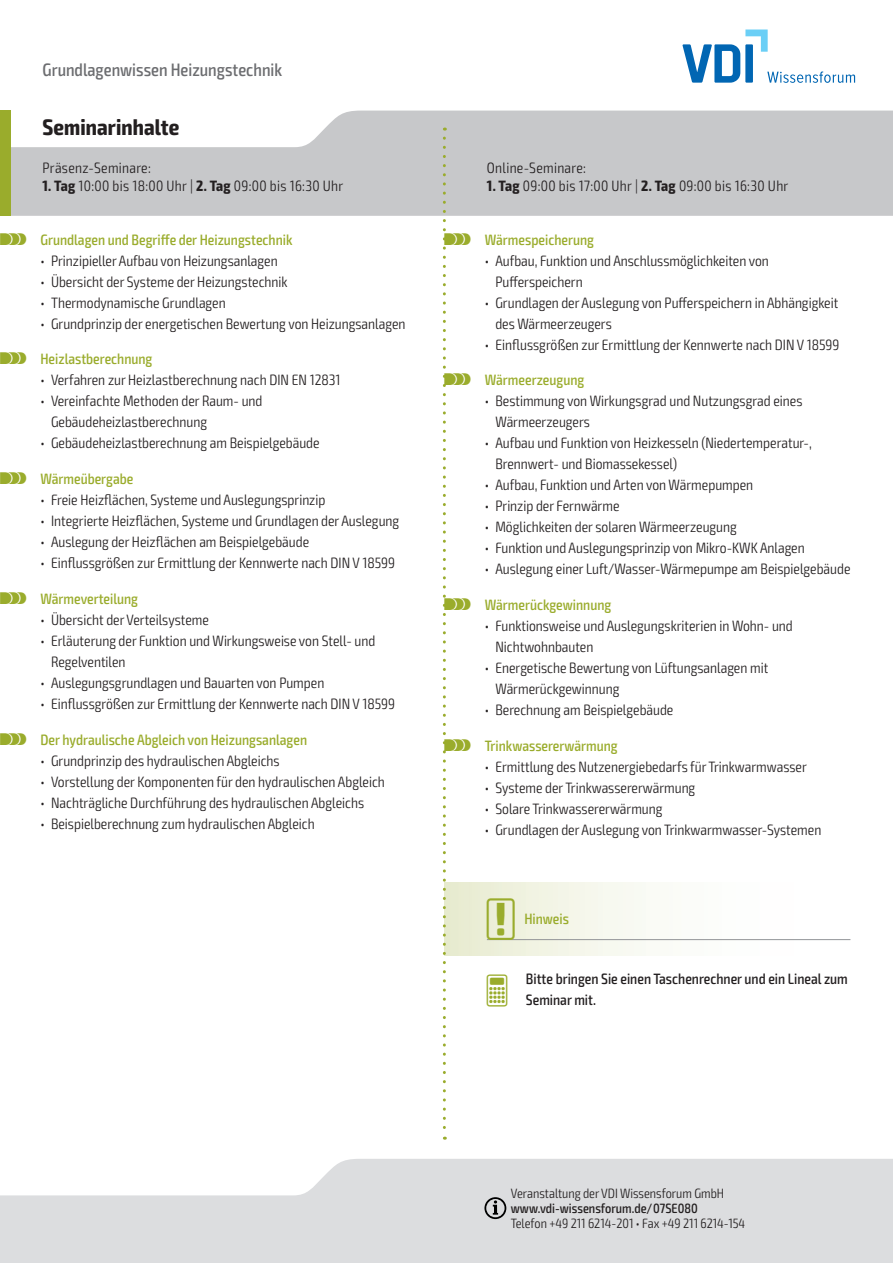
<style>
.page{position:relative;width:893px;height:1263px;background:#fff}
.page>*{position:absolute;margin:0;border:0;box-sizing:border-box;transform-origin:0 0}
.t1{font:700 condensed 22.5px "Exo 2";letter-spacing:.005em;color:#231f20}
.t2{font:500 condensed 18px "Exo 2";color:#6c6d70}
.t3{font:300 condensed 15px/21px "Exo 2";color:#231f20}
.t4{font:500 condensed 15px "Exo 2";color:#9aac2c}
.t5{font:300 condensed 15px "Exo 2";letter-spacing:.02em;color:#231f20}
.t6{font:500 condensed 15px/21px "Exo 2";color:#231f20}
.t7{font:15px "VDI Iconset S4 A Regular";color:#9aac2c}
.t8{font:300 condensed 13.5px "Exo 2";color:#231f20}
.t9{font:500 condensed 13.5px "Exo 2";color:#231f20}
.s1{font-weight:700}
.s2{font-family:"VDI Iconset S4 A Regular";font-weight:400;font-stretch:normal}
.s3{font-family:"VDI Iconset S4 A Regular";font-weight:400;font-stretch:normal;font-size:19.5px}
</style>
<div class="page">
<svg style="left:0;top:1159px;width:893px;height:104px;background:#e0e1e3"></svg>
<svg style="left:11px;top:111px;width:882px;height:105px;background:#cdced0"></svg>
<div style="left:0;top:111px;width:11px;height:105px;background:#9aac2c"></div>
<svg style="left:484px;top:1197px;width:22px;height:22px"></svg>
<svg style="left:682px;top:30px;width:173px;height:53px"></svg>
<div style="left:444px;top:882px;width:406px;height:74px;background:linear-gradient(to right,#ebeed7,#fff)"></div>
<hr style="left:487px;top:939px;width:363px;height:1px;background:#939598">
<svg style="left:443px;top:138px;width:3px;height:1002px"></svg>
<p class="t2" style="left:43px;top:59px;width:241px">Grundlagenwissen Heizungstechnik</p>
<h1 class="t1" style="left:43px;top:113px;width:138px">Seminarinhalte</h1>
<p class="t5" style="left:43px;top:159px;width:110px">Präsenz-Seminare:</p>
<p class="t5" style="left:43px;top:177px;width:302px"><span class="s1">1. Tag</span> 10:00 bis 18:00 Uhr | <span class="s1">2. Tag</span> 09:00 bis 16:30 Uhr</p>
<p class="t4" style="left:0;top:230px;width:294px"><span class="s2">s</span> Grundlagen und Begriffe der Heizungstechnik</p>
<p class="t3" style="left:40px;top:250px;width:239px">• Prinzipieller Aufbau von Heizungsanlagen</p>
<p class="t3" style="left:40px;top:271px;width:249px">• Übersicht der Systeme der Heizungstechnik</p>
<p class="t3" style="left:40px;top:292px;width:187px">• Thermodynamische Grundlagen</p>
<p class="t3" style="left:40px;top:313px;width:367px">• Grundprinzip der energetischen Bewertung von Heizungsanlagen</p>
<p class="t4" style="left:0;top:350px;width:154px"><span class="s2">s</span> Heizlastberechnung</p>
<p class="t3" style="left:40px;top:370px;width:302px">• Verfahren zur Heizlastberechnung nach DIN EN 12831</p>
<p class="t3" style="left:51px;top:391px;width:213px;text-indent:-11px">• Vereinfachte Methoden der Raum- und<br>Gebäudeheizlastberechnung</p>
<p class="t3" style="left:40px;top:433px;width:281px">• Gebäudeheizlastberechnung am Beispielgebäude</p>
<p class="t4" style="left:0;top:470px;width:135px"><span class="s2">s</span> Wärmeübergabe</p>
<p class="t3" style="left:40px;top:490px;width:287px">• Freie Heizflächen, Systeme und Auslegungsprinzip</p>
<p class="t3" style="left:40px;top:511px;width:360px">• Integrierte Heizflächen, Systeme und Grundlagen der Auslegung</p>
<p class="t3" style="left:40px;top:532px;width:270px">• Auslegung der Heizflächen am Beispielgebäude</p>
<p class="t3" style="left:40px;top:553px;width:356px">• Einflussgrößen zur Ermittlung der Kennwerte nach DIN V 18599</p>
<p class="t4" style="left:0;top:590px;width:140px"><span class="s2">s</span> Wärmeverteilung</p>
<p class="t3" style="left:40px;top:610px;width:170px">• Übersicht der Verteilsysteme</p>
<p class="t3" style="left:51px;top:631px;width:326px;text-indent:-11px">• Erläuterung der Funktion und Wirkungsweise von Stell- und<br>Regelventilen</p>
<p class="t3" style="left:40px;top:673px;width:285px">• Auslegungsgrundlagen und Bauarten von Pumpen</p>
<p class="t3" style="left:40px;top:694px;width:356px">• Einflussgrößen zur Ermittlung der Kennwerte nach DIN V 18599</p>
<p class="t4" style="left:0;top:731px;width:309px"><span class="s2">s</span> Der hydraulische Abgleich von Heizungsanlagen</p>
<p class="t3" style="left:40px;top:751px;width:241px">• Grundprinzip des hydraulischen Abgleichs</p>
<p class="t3" style="left:40px;top:772px;width:346px">• Vorstellung der Komponenten für den hydraulischen Abgleich</p>
<p class="t3" style="left:40px;top:793px;width:325px">• Nachträgliche Durchführung des hydraulischen Abgleichs</p>
<p class="t3" style="left:40px;top:814px;width:276px">• Beispielberechnung zum hydraulischen Abgleich</p>
<p class="t5" style="left:487px;top:159px;width:101px">Online-Seminare:</p>
<p class="t5" style="left:487px;top:177px;width:303px"><span class="s1">1. Tag</span> 09:00 bis 17:00 Uhr | <span class="s1">2. Tag</span> 09:00 bis 16:30 Uhr</p>
<p class="t4" style="left:444px;top:230px;width:151px"><span class="s2">s</span> Wärmespeicherung</p>
<p class="t3" style="left:495px;top:250px;width:275px;text-indent:-11px">• Aufbau, Funktion und Anschlussmöglichkeiten von<br>Pufferspeichern</p>
<p class="t3" style="left:495px;top:292px;width:344px;text-indent:-11px">• Grundlagen der Auslegung von Pufferspeichern in Abhängigkeit des Wärmeerzeugers</p>
<p class="t3" style="left:485px;top:334px;width:356px">• Einflussgrößen zur Ermittlung der Kennwerte nach DIN V 18599</p>
<p class="t4" style="left:444px;top:371px;width:141px"><span class="s2">s</span> Wärmeerzeugung</p>
<p class="t3" style="left:495px;top:391px;width:309px;text-indent:-11px">• Bestimmung von Wirkungsgrad und Nutzungsgrad eines<br>Wärmeerzeugers</p>
<p class="t3" style="left:495px;top:433px;width:318px;text-indent:-11px">• Aufbau und Funktion von Heizkesseln (Niedertemperatur-,<br>Brennwert- und Biomassekessel)</p>
<p class="t3" style="left:485px;top:475px;width:270px">• Aufbau, Funktion und Arten von Wärmepumpen</p>
<p class="t3" style="left:485px;top:496px;width:136px">• Prinzip der Fernwärme</p>
<p class="t3" style="left:485px;top:517px;width:254px">• Möglichkeiten der solaren Wärmeerzeugung</p>
<p class="t3" style="left:485px;top:538px;width:321px">• Funktion und Auslegungsprinzip von Mikro-KWK Anlagen</p>
<p class="t3" style="left:485px;top:559px;width:367px">• Auslegung einer Luft/Wasser-Wärmepumpe am Beispielgebäude</p>
<p class="t4" style="left:444px;top:596px;width:168px"><span class="s2">s</span> Wärmerückgewinnung</p>
<p class="t3" style="left:495px;top:616px;width:299px;text-indent:-11px">• Funktionsweise und Auslegungskriterien in Wohn- und<br>Nichtwohnbauten</p>
<p class="t3" style="left:495px;top:658px;width:274px;text-indent:-11px">• Energetische Bewertung von Lüftungsanlagen mit<br>Wärmerückgewinnung</p>
<p class="t3" style="left:485px;top:700px;width:190px">• Berechnung am Beispielgebäude</p>
<p class="t4" style="left:444px;top:737px;width:175px"><span class="s2">s</span> Trinkwassererwärmung</p>
<p class="t3" style="left:485px;top:757px;width:324px">• Ermittlung des Nutzenergiebedarfs für Trinkwarmwasser</p>
<p class="t3" style="left:485px;top:778px;width:212px">• Systeme der Trinkwassererwärmung</p>
<p class="t3" style="left:485px;top:799px;width:179px">• Solare Trinkwassererwärmung</p>
<p class="t3" style="left:485px;top:820px;width:338px">• Grundlagen der Auslegung von Trinkwarmwasser-Systemen</p>
<p class="t4" style="left:487px;top:910px;width:84px"><span class="s3">!</span> Hinweis</p>
<p class="t7" style="left:487px;top:981px;width:23px">T</p>
<p class="t6" style="left:526px;top:968px;width:323px">Bitte bringen Sie einen Taschenrechner und ein Lineal zum<br>Seminar mit.</p>
<p class="t8" style="left:511px;top:1185px;width:215px">Veranstaltung der VDI Wissensforum GmbH</p>
<p class="t9" style="left:511px;top:1200px;width:188px">www.vdi-wissensforum.de/07SE080</p>
<p class="t8" style="left:511px;top:1215px;width:236px">Telefon +49 211 6214-201 • Fax +49 211 6214-154</p>
</div>
